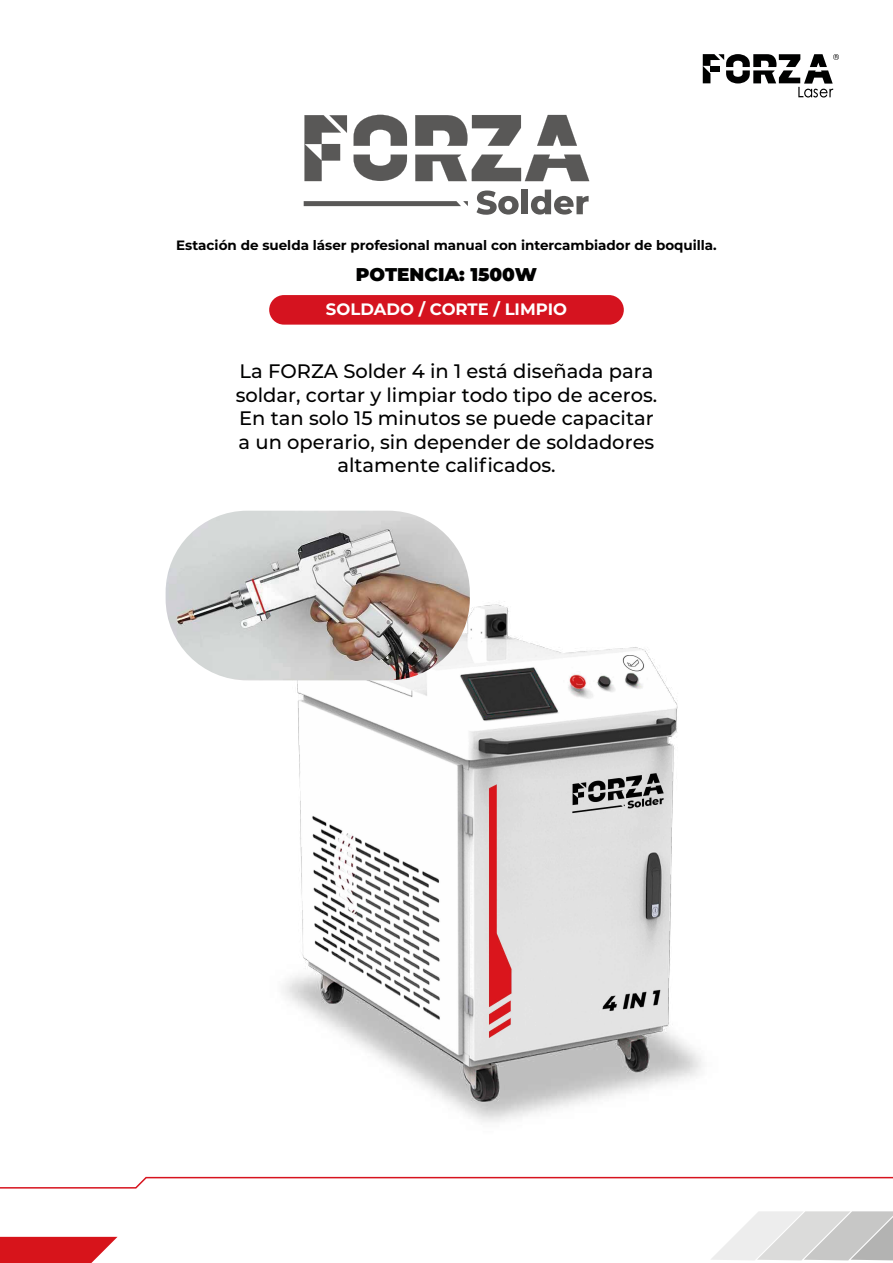
<style>
.page{position:relative;width:893px;height:1263px;background:#fff}
.page>*{position:absolute;margin:0;border:0;box-sizing:border-box;transform-origin:0 0}
.t1{font:500 19.5px/23.4px "Montserrat";color:#000100;text-align:center}
.t2{font:900 18.45px "Montserrat";letter-spacing:-.005em;color:#000100}
.t3{font:700 16.5px "Montserrat";color:#fff}
.t4{font:700 13.5px "Montserrat";color:#000100}
</style>
<div class="page">
<svg style="left:0;top:1237px;width:27px;height:26px"></svg>
<svg style="left:0;top:1187px;width:27px;height:2px"></svg>
<svg style="left:703px;top:54px;width:136px;height:44px"></svg>
<div style="left:269px;top:295px;width:355px;height:30px;background:#d5131f;border-radius:15px"></div>
<img style="left:27px;top:510px;width:866px;height:753px">
<svg style="left:304px;top:201px;width:164px;height:5px"></svg>
<svg style="left:304px;top:115px;width:43px;height:66px"></svg>
<svg style="left:415px;top:115px;width:106px;height:31px"></svg>
<svg style="left:537px;top:115px;width:40px;height:31px"></svg>
<svg style="left:415px;top:155px;width:174px;height:26px"></svg>
<svg style="left:354px;top:115px;width:53px;height:31px"></svg>
<svg style="left:354px;top:155px;width:53px;height:26px"></svg>
<svg style="left:476px;top:190px;width:43px;height:25px"></svg>
<div style="left:521px;top:190px;width:7px;height:24px;background:#595857"></div>
<svg style="left:531px;top:190px;width:58px;height:25px"></svg>
<img style="left:166px;top:511px;width:304px;height:169px">
<p class="t4" style="left:176px;top:236px;width:542px">Estación de suelda láser profesional manual con intercambiador de boquilla.</p>
<p class="t2" style="left:356px;top:262px;width:183px">POTENCIA: 1500W</p>
<p class="t3" style="left:326px;top:298px;width:243px">SOLDADO / CORTE / LIMPIO</p>
<p class="t1" style="left:236px;top:359px;width:423px">La FORZA Solder 4 in 1 está diseñada para soldar, cortar y limpiar todo tipo de aceros.<br>En tan solo 15 minutos se puede capacitar a un operario, sin depender de soldadores altamente calificados.</p>
</div>
